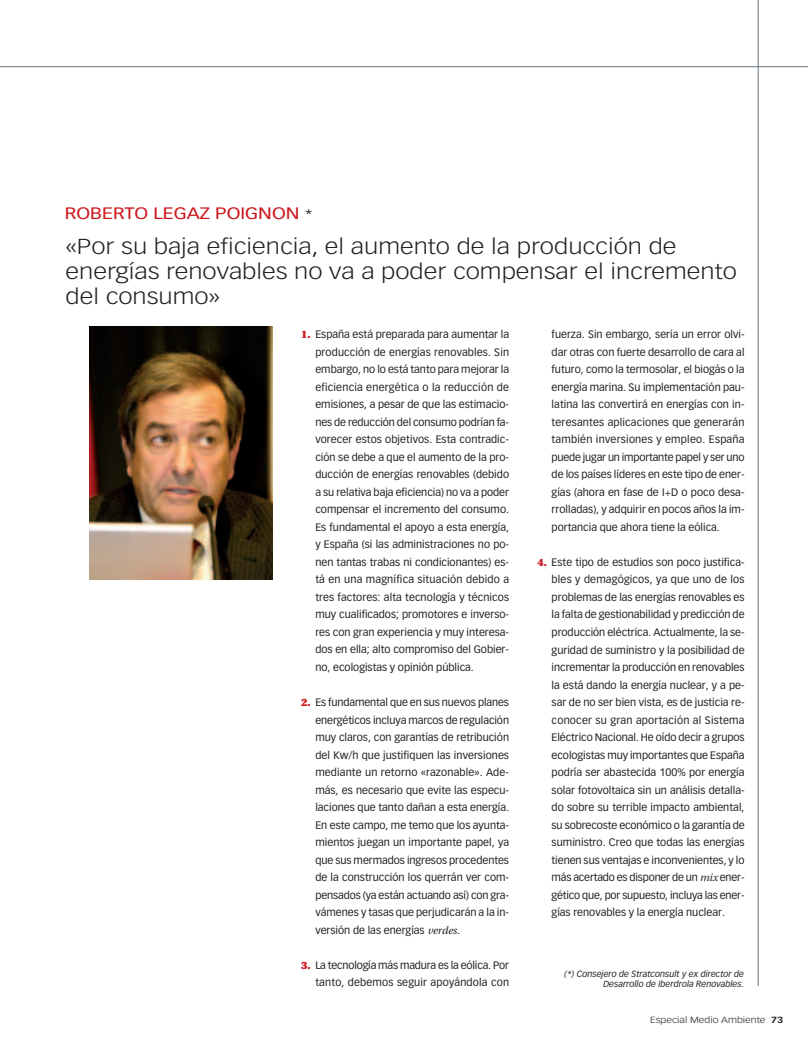
<style>
.page{position:relative;width:808px;height:1053px;background:#fff}
.page>*{position:absolute;margin:0;border:0;box-sizing:border-box;transform-origin:0 0}
.t1{font:300 21.25px/25px "Vectora LT";color:#231f20;scale:1.2 1}
.t2{font:16.25px "Vectora LT";color:#cd151d;scale:1.2 1}
.t3{font:10.62px/17.5px "Vectora LT";color:#231f20;text-align:justify}
.t4{font:italic 8.75px/10px "Vectora LT";color:#231f20;text-align:right}
.t5{font:300 8.75px "Vectora LT";color:#231f20;scale:1.2 1}
.s1{font-weight:300;font-size:13.75px;color:#231f20}
.s2{font-family:"Utopia";font-weight:900;color:#cd151d}
.s3{font-family:"Utopia";font-style:italic}
.s4{font-weight:700}
</style>
<div class="page">
<hr style="left:0;top:66px;width:808px;height:1px;background:#64747e">
<hr style="left:758px;top:0;width:1px;height:986px;background:#64747e">
<img style="left:89px;top:327px;width:184px;height:253px">
<p class="t2" style="left:65px;top:207px;width:208px">ROBERTO LEGAZ POIGNON <span class="s1">*</span></p>
<p class="t1" style="left:65px;top:235px;width:561px">«Por su baja eficiencia, el aumento de la producción de energías renovables no va a poder compensar el incremento del consumo»</p>
<p class="t3" style="left:315px;top:327px;width:195px;text-indent:-14px"><span class="s2">1.</span> España está preparada para aumentar la producción de energías renovables. Sin embargo, no lo está tanto para mejorar la eficiencia energética o la reducción de emisiones, a pesar de que las estimacio&shy;nes de reducción del consumo podrían fa&shy;vorecer estos objetivos. Esta contradic&shy;ción se debe a que el aumento de la pro&shy;ducción de energías renovables (debido a su relativa baja eficiencia) no va a poder compensar el incremento del consumo.<br>Es fundamental el apoyo a esta energía, y España (si las administraciones no po&shy;nen tantas trabas ni condicionantes) es&shy;tá en una magnífica situación debido a tres factores: alta tecnología y técnicos muy cualificados; promotores e inverso&shy;res con gran experiencia y muy interesa&shy;dos en ella; alto compromiso del Gobier&shy;no, ecologistas y opinión pública.</p>
<p class="t3" style="left:315px;top:694px;width:195px;text-indent:-14px"><span class="s2">2.</span> Es fundamental que en sus nuevos planes energéticos incluya marcos de regulación muy claros, con garantías de retribución del Kw/h que justifiquen las inversiones mediante un retorno «razonable». Ade&shy;más, es necesario que evite las especu&shy;laciones que tanto dañan a esta energía.<br>En este campo, me temo que los ayunta&shy;mientos juegan un importante papel, ya que sus mermados ingresos procedentes de la construcción los querrán ver com&shy;pensados (ya están actuando así) con gra&shy;vámenes y tasas que perjudicarán a la in&shy;versión de las energías <span class="s3">verdes</span>.</p>
<p class="t3" style="left:301px;top:957px;width:209px;text-align:right"><span class="s2">3.</span> La tecnología más madura es la eólica. Por tanto, debemos seguir apoyándola con</p>
<p class="t3" style="left:552px;top:327px;width:194px">fuerza. Sin embargo, sería un error olvi&shy;dar otras con fuerte desarrollo de cara al futuro, como la termosolar, el biogás o la energía marina. Su implementación pau&shy;latina las convertirá en energías con in&shy;teresantes aplicaciones que generarán también inversiones y empleo. España puede jugar un importante papel y ser uno de los países líderes en este tipo de ener&shy;gías (ahora en fase de I+D o poco desa&shy;rrolladas), y adquirir en pocos años la im&shy;portancia que ahora tiene la eólica.</p>
<p class="t3" style="left:552px;top:554px;width:194px;text-indent:-14px"><span class="s2">4.</span> Este tipo de estudios son poco justifica&shy;bles y demagógicos, ya que uno de los problemas de las energías renovables es la falta de gestionabilidad y predicción de producción eléctrica. Actualmente, la se&shy;guridad de suministro y la posibilidad de incrementar la producción en renovables la está dando la energía nuclear, y a pe&shy;sar de no ser bien vista, es de justicia re&shy;conocer su gran aportación al Sistema Eléctrico Nacional. He oído decir a grupos ecologistas muy importantes que España podría ser abastecida 100% por energía solar fotovoltaica sin un análisis detalla&shy;do sobre su terrible impacto ambiental, su sobrecoste económico o la garantía de suministro. Creo que todas las energías tienen sus ventajas e inconvenientes, y lo más acertado es disponer de un <span class="s3">mix</span> ener&shy;gético que, por supuesto, incluya las ener&shy;gías renovables y la energía nuclear.</p>
<p class="t4" style="left:565px;top:969px;width:181px">(*) Consejero de Stratconsult y ex director de<br>Desarrollo de Iberdrola Renovables.</p>
<p class="t5" style="left:650px;top:1016px;width:113px">Especial Medio Ambiente <span class="s4">73</span></p>
</div>
